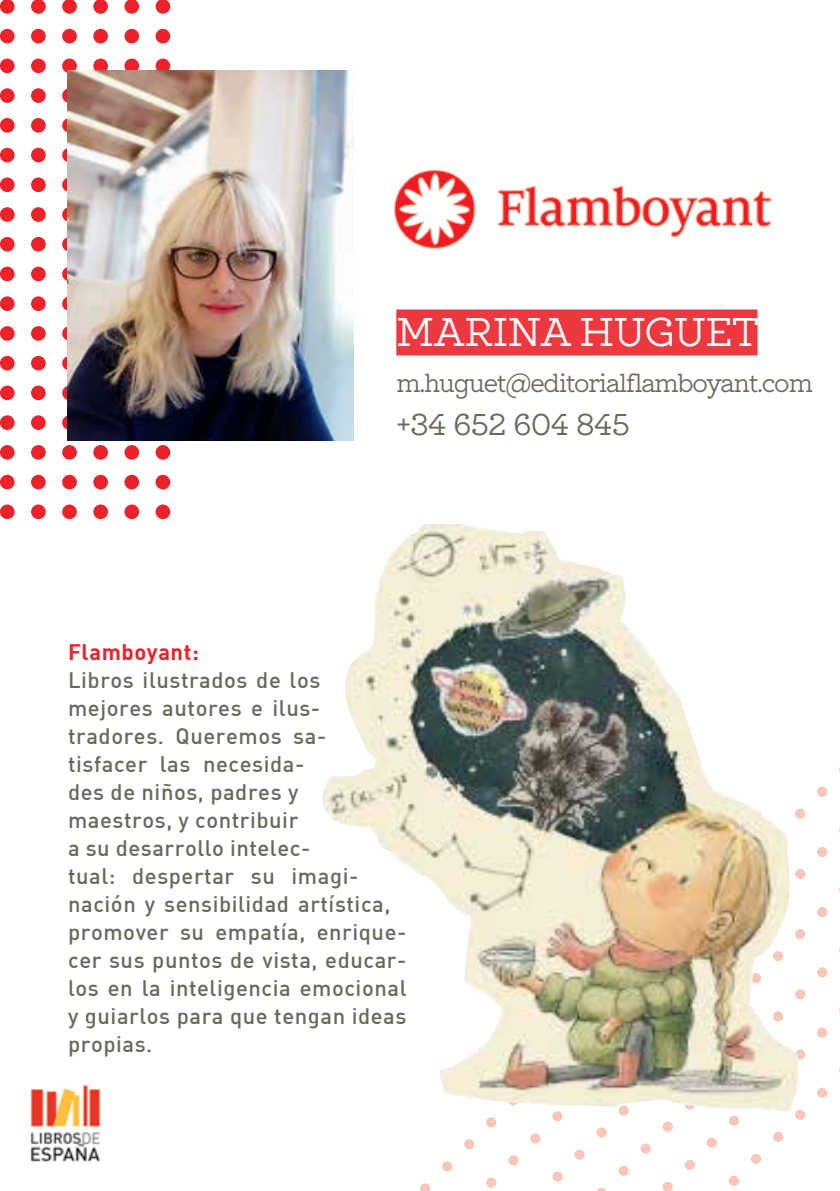
<style>
.page{position:relative;width:840px;height:1191px;background:#fff}
.page>*{position:absolute;margin:0;border:0;box-sizing:border-box;transform-origin:0 0}
.t1{font:40px "Locke";letter-spacing:-.01em;color:#fff}
.t2{font:30px "Locke";letter-spacing:-.01em;color:#6f695d}
.t3{font:26px "Locke";letter-spacing:-.04em;color:#6f695d}
.t4{font:500 22px/28px "DIN";letter-spacing:.025em;color:#67695d}
.t5{font:700 22px "DIN";letter-spacing:.025em;color:#ec222a}
</style>
<div class="page">
<svg style="left:816px;top:786px;width:10px;height:10px"></svg>
<div style="left:794px;top:808px;width:10px;height:11px;background:#f9c7ba;border-radius:50%"></div>
<div style="left:486px;top:1117px;width:10px;height:10px;background:#f9c7ba;border-radius:50%"></div>
<div style="left:464px;top:1139px;width:10px;height:10px;background:#f9c7ba;border-radius:50%"></div>
<div style="left:442px;top:1161px;width:10px;height:10px;background:#f9c7ba;border-radius:50%"></div>
<svg style="left:420px;top:1183px;width:10px;height:8px"></svg>
<svg style="left:816px;top:846px;width:10px;height:11px"></svg>
<div style="left:794px;top:868px;width:10px;height:11px;background:#f9c7ba;border-radius:50%"></div>
<svg style="left:552px;top:1111px;width:10px;height:10px"></svg>
<svg style="left:530px;top:1133px;width:10px;height:10px"></svg>
<svg style="left:508px;top:1155px;width:10px;height:10px"></svg>
<svg style="left:486px;top:1177px;width:10px;height:10px"></svg>
<svg style="left:816px;top:907px;width:10px;height:10px"></svg>
<div style="left:794px;top:929px;width:10px;height:10px;background:#f9c7ba;border-radius:50%"></div>
<div style="left:618px;top:1105px;width:10px;height:10px;background:#f9c7ba;border-radius:50%"></div>
<svg style="left:596px;top:1127px;width:10px;height:10px"></svg>
<svg style="left:574px;top:1149px;width:10px;height:10px"></svg>
<svg style="left:552px;top:1171px;width:10px;height:10px"></svg>
<svg style="left:816px;top:967px;width:10px;height:10px"></svg>
<div style="left:794px;top:989px;width:10px;height:10px;background:#f9c7ba;border-radius:50%"></div>
<svg style="left:662px;top:1121px;width:10px;height:10px"></svg>
<svg style="left:640px;top:1143px;width:10px;height:10px"></svg>
<svg style="left:618px;top:1165px;width:10px;height:10px"></svg>
<svg style="left:597px;top:1187px;width:9px;height:4px"></svg>
<svg style="left:816px;top:1027px;width:10px;height:10px"></svg>
<div style="left:794px;top:1049px;width:10px;height:10px;background:#f9c7ba;border-radius:50%"></div>
<svg style="left:728px;top:1115px;width:10px;height:10px"></svg>
<svg style="left:706px;top:1137px;width:10px;height:10px"></svg>
<svg style="left:684px;top:1159px;width:10px;height:10px"></svg>
<svg style="left:662px;top:1181px;width:10px;height:10px"></svg>
<svg style="left:816px;top:1087px;width:10px;height:10px"></svg>
<svg style="left:794px;top:1109px;width:10px;height:11px"></svg>
<svg style="left:772px;top:1131px;width:10px;height:11px"></svg>
<svg style="left:750px;top:1153px;width:10px;height:11px"></svg>
<svg style="left:728px;top:1175px;width:10px;height:11px"></svg>
<div style="left:0;top:0;width:15px;height:14px;background:#ec222a;border-radius:50%"></div>
<div style="left:0;top:29px;width:15px;height:14px;background:#ec222a;border-radius:50%"></div>
<div style="left:0;top:59px;width:15px;height:14px;background:#ec222a;border-radius:50%"></div>
<div style="left:0;top:88px;width:15px;height:15px;background:#ec222a;border-radius:50%"></div>
<div style="left:0;top:118px;width:15px;height:15px;background:#ec222a;border-radius:50%"></div>
<div style="left:0;top:148px;width:15px;height:14px;background:#ec222a;border-radius:50%"></div>
<div style="left:0;top:177px;width:15px;height:15px;background:#ec222a;border-radius:50%"></div>
<div style="left:0;top:207px;width:15px;height:15px;background:#ec222a;border-radius:50%"></div>
<div style="left:0;top:237px;width:15px;height:14px;background:#ec222a;border-radius:50%"></div>
<div style="left:0;top:267px;width:15px;height:14px;background:#ec222a;border-radius:50%"></div>
<div style="left:0;top:296px;width:15px;height:15px;background:#ec222a;border-radius:50%"></div>
<div style="left:0;top:326px;width:15px;height:15px;background:#ec222a;border-radius:50%"></div>
<div style="left:0;top:356px;width:15px;height:14px;background:#ec222a;border-radius:50%"></div>
<div style="left:0;top:385px;width:15px;height:15px;background:#ec222a;border-radius:50%"></div>
<div style="left:0;top:415px;width:15px;height:15px;background:#ec222a;border-radius:50%"></div>
<div style="left:0;top:445px;width:15px;height:15px;background:#ec222a;border-radius:50%"></div>
<div style="left:0;top:475px;width:15px;height:14px;background:#ec222a;border-radius:50%"></div>
<div style="left:0;top:504px;width:15px;height:15px;background:#ec222a;border-radius:50%"></div>
<div style="left:31px;top:0;width:15px;height:14px;background:#ec222a;border-radius:50%"></div>
<div style="left:31px;top:29px;width:15px;height:14px;background:#ec222a;border-radius:50%"></div>
<div style="left:31px;top:59px;width:15px;height:14px;background:#ec222a;border-radius:50%"></div>
<div style="left:31px;top:88px;width:15px;height:15px;background:#ec222a;border-radius:50%"></div>
<div style="left:31px;top:118px;width:15px;height:15px;background:#ec222a;border-radius:50%"></div>
<div style="left:31px;top:148px;width:15px;height:14px;background:#ec222a;border-radius:50%"></div>
<div style="left:31px;top:177px;width:15px;height:15px;background:#ec222a;border-radius:50%"></div>
<div style="left:31px;top:207px;width:15px;height:15px;background:#ec222a;border-radius:50%"></div>
<div style="left:31px;top:237px;width:15px;height:14px;background:#ec222a;border-radius:50%"></div>
<div style="left:31px;top:267px;width:15px;height:14px;background:#ec222a;border-radius:50%"></div>
<div style="left:31px;top:296px;width:15px;height:15px;background:#ec222a;border-radius:50%"></div>
<div style="left:31px;top:326px;width:15px;height:15px;background:#ec222a;border-radius:50%"></div>
<div style="left:31px;top:356px;width:15px;height:14px;background:#ec222a;border-radius:50%"></div>
<div style="left:31px;top:385px;width:15px;height:15px;background:#ec222a;border-radius:50%"></div>
<div style="left:31px;top:415px;width:15px;height:15px;background:#ec222a;border-radius:50%"></div>
<div style="left:31px;top:445px;width:15px;height:15px;background:#ec222a;border-radius:50%"></div>
<div style="left:31px;top:475px;width:15px;height:14px;background:#ec222a;border-radius:50%"></div>
<div style="left:31px;top:504px;width:15px;height:15px;background:#ec222a;border-radius:50%"></div>
<div style="left:62px;top:0;width:15px;height:14px;background:#ec222a;border-radius:50%"></div>
<div style="left:62px;top:29px;width:15px;height:14px;background:#ec222a;border-radius:50%"></div>
<div style="left:62px;top:59px;width:15px;height:14px;background:#ec222a;border-radius:50%"></div>
<svg style="left:62px;top:88px;width:15px;height:15px"></svg>
<svg style="left:62px;top:118px;width:15px;height:15px"></svg>
<div style="left:62px;top:148px;width:15px;height:14px;background:#ec222a;border-radius:50%"></div>
<svg style="left:62px;top:177px;width:15px;height:15px"></svg>
<div style="left:62px;top:207px;width:15px;height:15px;background:#ec222a;border-radius:50%"></div>
<div style="left:62px;top:237px;width:15px;height:14px;background:#ec222a;border-radius:50%"></div>
<div style="left:62px;top:267px;width:15px;height:14px;background:#ec222a;border-radius:50%"></div>
<svg style="left:62px;top:296px;width:15px;height:15px"></svg>
<div style="left:62px;top:326px;width:15px;height:15px;background:#ec222a;border-radius:50%"></div>
<div style="left:62px;top:356px;width:15px;height:14px;background:#ec222a;border-radius:50%"></div>
<svg style="left:62px;top:385px;width:15px;height:15px"></svg>
<svg style="left:62px;top:415px;width:15px;height:15px"></svg>
<div style="left:62px;top:445px;width:15px;height:15px;background:#ec222a;border-radius:50%"></div>
<div style="left:62px;top:475px;width:15px;height:14px;background:#ec222a;border-radius:50%"></div>
<div style="left:62px;top:504px;width:15px;height:15px;background:#ec222a;border-radius:50%"></div>
<div style="left:93px;top:0;width:15px;height:14px;background:#ec222a;border-radius:50%"></div>
<div style="left:93px;top:29px;width:15px;height:14px;background:#ec222a;border-radius:50%"></div>
<div style="left:93px;top:59px;width:15px;height:14px;background:#ec222a;border-radius:50%"></div>
<div style="left:93px;top:445px;width:15px;height:15px;background:#ec222a;border-radius:50%"></div>
<div style="left:93px;top:475px;width:15px;height:14px;background:#ec222a;border-radius:50%"></div>
<div style="left:93px;top:504px;width:15px;height:15px;background:#ec222a;border-radius:50%"></div>
<div style="left:124px;top:0;width:15px;height:14px;background:#ec222a;border-radius:50%"></div>
<div style="left:124px;top:29px;width:15px;height:14px;background:#ec222a;border-radius:50%"></div>
<div style="left:124px;top:59px;width:15px;height:14px;background:#ec222a;border-radius:50%"></div>
<div style="left:124px;top:445px;width:15px;height:15px;background:#ec222a;border-radius:50%"></div>
<div style="left:124px;top:475px;width:15px;height:14px;background:#ec222a;border-radius:50%"></div>
<div style="left:124px;top:504px;width:15px;height:15px;background:#ec222a;border-radius:50%"></div>
<div style="left:155px;top:0;width:15px;height:14px;background:#ec222a;border-radius:50%"></div>
<div style="left:155px;top:29px;width:15px;height:14px;background:#ec222a;border-radius:50%"></div>
<div style="left:155px;top:59px;width:15px;height:14px;background:#ec222a;border-radius:50%"></div>
<div style="left:155px;top:445px;width:15px;height:15px;background:#ec222a;border-radius:50%"></div>
<div style="left:155px;top:475px;width:15px;height:14px;background:#ec222a;border-radius:50%"></div>
<div style="left:155px;top:504px;width:15px;height:15px;background:#ec222a;border-radius:50%"></div>
<img style="left:394px;top:169px;width:378px;height:80px">
<img style="left:67px;top:71px;width:287px;height:370px">
<div style="left:396px;top:309px;width:361px;height:46px;background:#ed383f"></div>
<img style="left:322px;top:524px;width:477px;height:587px">
<img style="left:30px;top:1084px;width:71px;height:78px">
<h1 class="t1" style="left:396px;top:308px;width:364px">MARINA HUGUET</h1>
<p class="t3" style="left:396px;top:367px;width:418px">m.huguet@editorialflamboyant.com</p>
<h2 class="t2" style="left:396px;top:407px;width:235px">+34 652 604 845</h2>
<p class="t5" style="left:68px;top:638px;width:132px">Flamboyant:</p>
<p class="t4" style="left:68px;top:665px;width:340px">Libros ilustrados de los mejores autores e ilus&shy;tradores. Queremos sa&shy;tisfacer las necesida-<br>des de niños, padres y maestros, y contribuir<br>a su desarrollo intelec-<br>tual: despertar su imagi&shy;nación y sensibilidad artística, promover su empatía, enrique&shy;cer sus puntos de vista, educar&shy;los en la inteligencia emocional y guiarlos para que tengan ideas propias.</p>
</div>
